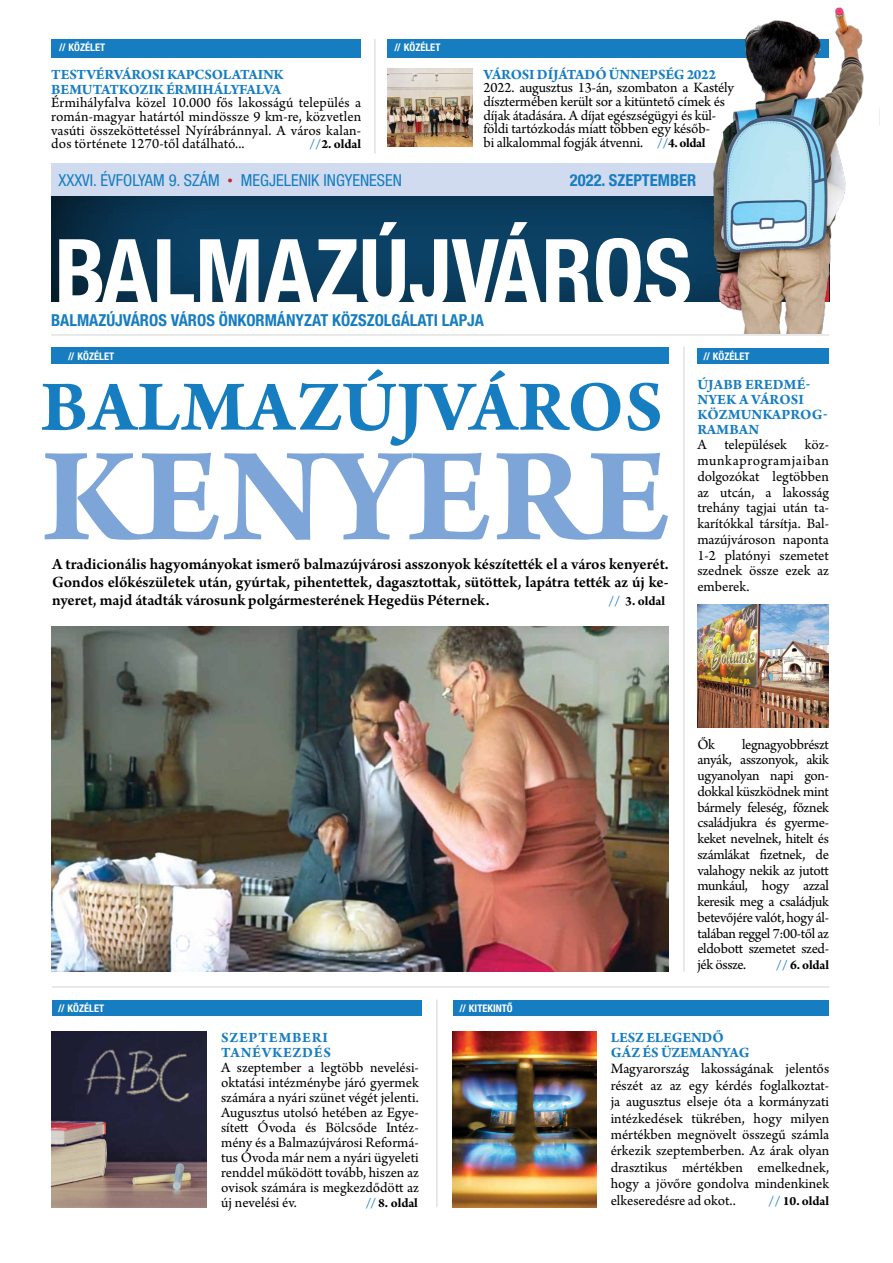
<style>
.page{position:relative;width:893px;height:1263px;background:#fff}
.page>*{position:absolute;margin:0;border:0;box-sizing:border-box;transform-origin:0 0}
.t1{font:700 141.45px "Arno Pro";letter-spacing:.01em;color:#7ea5d7}
.t2{font:700 condensed 92.25px "Helvetica Neue LT Pro";color:#fff}
.t3{font:700 75.45px "Arno Pro";letter-spacing:.015em;color:#167dc1}
.t4{font:600 16.5px/18px "Arno Pro";letter-spacing:-.005em;color:#000;text-align:justify}
.t5{font:700 condensed 16.5px "Helvetica Neue LT Pro";color:#167dc1}
.t6{font:condensed 16.5px "Helvetica Neue LT Pro";color:#167dc1}
.t7{font:15px/15.8px "Arno Pro";letter-spacing:-.01em;color:#000;text-align:justify}
.t8{font:700 15px/15px "Arno Pro";letter-spacing:-.005em;color:#167dc1}
.t9{font:700 15px/15px "Arno Pro";letter-spacing:.055em;color:#167dc1}
.t10{font:700 13.5px "Arno Pro";letter-spacing:-.005em;color:#000}
.t11{font:700 condensed 10.5px "Helvetica Neue LT Pro";color:#fff}
.s1{color:#167dc1}
.s2{font-weight:700;font-size:13.5px;color:#167dc1}
.s3{font-weight:700;font-size:13.5px}
</style>
<div class="page">
<div style="left:51px;top:163px;width:778px;height:32px;background:#d0dbf0"></div>
<svg style="left:51px;top:195px;width:632px;height:107px;background:#0b3b5b"></svg>
<hr style="left:51px;top:335px;width:778px;height:1px;background:#d1d3d4">
<hr style="left:375px;top:39px;width:1px;height:114px;background:#d1d3d4">
<div style="left:51px;top:39px;width:310px;height:18px;background:#167dc1"></div>
<div style="left:388px;top:39px;width:441px;height:18px;background:#167dc1"></div>
<img style="left:51px;top:626px;width:618px;height:346px">
<hr style="left:684px;top:347px;width:1px;height:625px;background:#d1d3d4">
<div style="left:51px;top:348px;width:618px;height:16px;background:#167dc1"></div>
<div style="left:697px;top:348px;width:132px;height:15px;background:#167dc1"></div>
<img style="left:697px;top:604px;width:132px;height:123px">
<hr style="left:52px;top:986px;width:777px;height:1px;background:#d1d3d4">
<div style="left:52px;top:1000px;width:370px;height:15px;background:#167dc1"></div>
<div style="left:453px;top:1000px;width:376px;height:16px;background:#167dc1"></div>
<hr style="left:436px;top:999px;width:1px;height:208px;background:#d1d3d4">
<img style="left:452px;top:1031px;width:145px;height:176px">
<img style="left:51px;top:1031px;width:155px;height:176px">
<img style="left:388px;top:69px;width:84px;height:78px">
<img style="left:683px;top:7px;width:197px;height:326px">
<p class="t11" style="left:59px;top:41px;width:47px">// KÖZÉLET</p>
<p class="t8" style="left:51px;top:68px;width:234px">TESTVÉRVÁROSI KAPCSOLATAINK<br>BEMUTAT KOZIK ÉRMIHÁLYFALVA</p>
<p class="t7" style="left:51px;top:97px;width:311px;line-height:13.5px">Érmihályfalva közel 10.000 fős lakosságú település a román-magyar határtól mindössze 9 km-re, közvetlen vasúti összeköttetéssel Nyírábránnyal. A város kalan&shy;dos története 1270-től datálható...</p>
<p class="t10" style="left:309px;top:136px;width:54px"><span class="s1">//</span>2. OLDAL</p>
<p class="t11" style="left:394px;top:41px;width:47px">// KÖZÉLET</p>
<p class="t8" style="left:484px;top:68px;width:234px">VÁROSI DÍJÁTAD Ó ÜNNEPSÉG 2022</p>
<p class="t7" style="left:483px;top:82px;width:252px;line-height:13.5px;text-align:left">2022. augusztus 13-án, szombaton a Kastély dísztermében került sor a kitüntető címek és díjak átadására. A díjat egészségügyi és kül&shy;földi tartózkodás miatt többen egy későb-<br>bi alkalommal fogják átvenni. <span class="s2">//</span><span class="s3">4. OLDAL</span></p>
<p class="t6" style="left:58px;top:170px;width:345px">XXXVI. ÉVFOLYAM 9. SZÁM <sup>●</sup> MEGJELENIK INGYENESEN</p>
<p class="t5" style="left:570px;top:170px;width:128px">2022. SZEPTEMBER</p>
<h2 class="t2" style="left:55px;top:216px;width:639px">BALMAZÚJVÁROS</h2>
<p class="t5" style="left:171px;top:310px;width:10px">VÁROS</p>
<p class="t5" style="left:219px;top:310px;width:39px">ÖNKORMÁ</p>
<p class="t5" style="left:286px;top:310px;width:74px">NYZAT KÖZSZOL</p>
<p class="t5" style="left:392px;top:310px;width:86px">GÁLATI LAPJA</p>
<p class="t5" style="left:51px;top:310px;width:20px">BALMAZÚJVÁROS</p>
<p class="t11" style="left:68px;top:350px;width:47px">// KÖZÉLET</p>
<p class="t11" style="left:703px;top:350px;width:47px">// KÖZÉLET</p>
<h3 class="t3" style="left:41px;top:363px;width:623px">BALMAZÚJVÁROS</h3>
<h1 class="t1" style="left:41px;top:414px;width:630px">KENYERE</h1>
<p class="t4" style="left:52px;top:556px;width:618px">A tradicionális hagyományokat ismerő balmazújvárosi asszonyok készítették el a város kenyerét.<br>Gondos előkészületek után, gyúrtak, pihentettek, dagasztottak, sütöttek, lapátra tették az új ke&shy;nyeret, majd átadták városunk polgármesterének Hegedüs Péternek.</p>
<p class="t10" style="left:608px;top:593px;width:59px"><span class="s1">//</span> 3. OLDAL</p>
<p class="t8" style="left:697px;top:377px;width:132px">ÚJABB EREDMÉ-<br>NYEK A VÁROSI<br>KÖZMUNKAPROG-<br>RAMBAN</p>
<p class="t7" style="left:697px;top:438px;width:133px">A települések köz&shy;munkaprogramjaiban dolgozókat legtöbben az utcán, a lakosság trehány tagjai után ta&shy;karítókkal társítja. Bal&shy;mazújvároson naponta 1-2 platónyi szemetet szednek össze ezek az emberek.</p>
<p class="t7" style="left:697px;top:737px;width:19px">Ők</p>
<p class="t7" style="left:697px;top:737px;width:133px;text-indent:45px">legnagyobbrészt anyák, asszonyok, akik ugyanolyan napi gon&shy;dokkal küszködnek mint bármely feleség, főznek családjukra és gyerme&shy;keket nevelnek, hitelt és számlákat fizetnek, de valahogy nekik az jutott munkául, hogy azzal keresik meg a családjuk betevőjére valót, hogy ál&shy;talában reggel 7:00-től az eldobott szemetet szed&shy;jék össze.</p>
<p class="t10" style="left:776px;top:957px;width:55px"><span class="s1">//</span> 6. OLDAL</p>
<p class="t11" style="left:58px;top:1001px;width:47px">// KÖZÉLET</p>
<p class="t11" style="left:459px;top:1001px;width:55px">// KITEKINTŐ</p>
<p class="t9" style="left:221px;top:1030px;width:111px">SZEPTEMBERI<br>TANÉVKEZD ÉS</p>
<p class="t7" style="left:221px;top:1060px;width:199px;line-height:15px">A szeptember a legtöbb nevelési&shy;oktatási intézménybe járó gyermek számára a nyári szünet végét jelenti.<br>Augusztus utolsó hetében az Egye&shy;sített Óvoda és Bölcsőde Intéz&shy;mény és a Balmazújvárosi Reformá&shy;tus Óvoda már nem a nyári ügyeleti renddel működött tovább, hiszen az ovisok számára is megkezdődött az új nevelési év.</p>
<p class="t10" style="left:365px;top:1195px;width:54px"><span class="s1">//</span> 8. OLDAL</p>
<p class="t8" style="left:611px;top:1030px;width:140px">LESZ ELEGEND Ő<br>GÁZ ÉS ÜZEMANYAG</p>
<p class="t7" style="left:611px;top:1061px;width:220px;line-height:16.5px">Magyarország lakosságának jelentős részét az az egy kérdés foglalkoztat&shy;ja augusztus elseje óta a kormányzati intézkedések tükrében, hogy milyen mértékben megnövelt összegű számla érkezik szeptemberben. Az árak olyan drasztikus mértékben emelkednek, hogy a jövőre gondolva mindenkinek elkeseredésre ad okot..</p>
<p class="t10" style="left:768px;top:1193px;width:62px"><span class="s1">//</span> 10. OLDAL</p>
</div>
